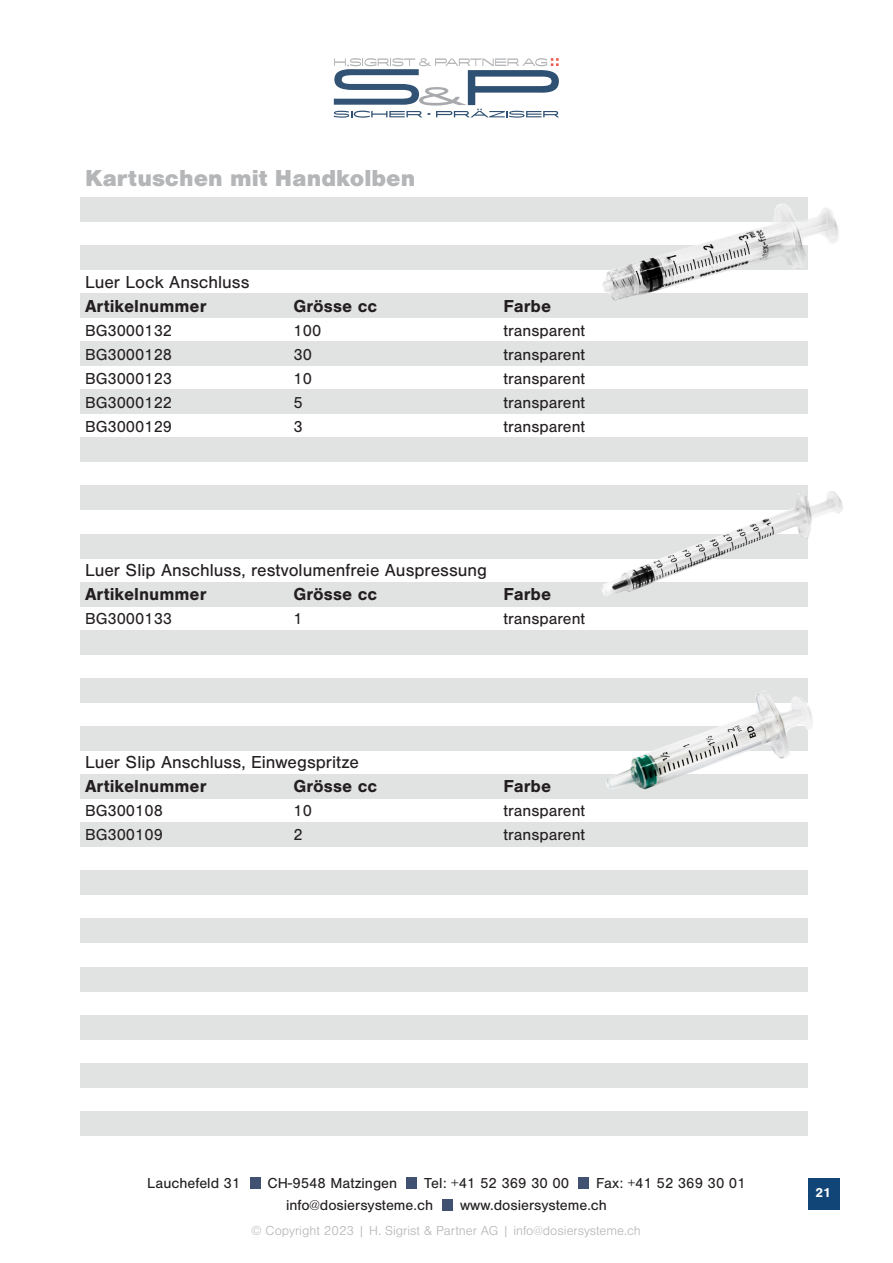
<style>
.page{position:relative;width:893px;height:1263px;background:#fff}
.page>*{position:absolute;margin:0;border:0;box-sizing:border-box;transform-origin:0 0}
.Titel_hell{font:900 24px "Nimbus San";color:#b5b6b8}
.Titel_regular{font:18px "Nimbus San";color:#231f20}
.Titel_bold{font:700 18px "Nimbus San";color:#231f20}
.Text{font:16.5px "Nimbus San";color:#231f20}
.t1{font:15px "Nimbus San";color:#231f20}
.t2{font:300 13.5px "Nimbus San";color:#b5b6b8}
.t3{font:700 13.5px "Nimbus San";color:#fff}
</style>
<div class="page">
<div style="left:808px;top:1178px;width:31px;height:31px;background:#124577"></div>
<div style="left:250px;top:1178px;width:10px;height:11px;background:#405171"></div>
<div style="left:406px;top:1178px;width:11px;height:11px;background:#405171"></div>
<div style="left:442px;top:1199px;width:11px;height:11px;background:#405171"></div>
<div style="left:578px;top:1178px;width:10px;height:11px;background:#405171"></div>
<svg style="left:334px;top:58px;width:225px;height:60px"></svg>
<div style="left:81px;top:293px;width:727px;height:24px;background:#e1e2e2"></div>
<div style="left:81px;top:197px;width:727px;height:24px;background:#e1e2e2"></div>
<div style="left:81px;top:341px;width:727px;height:25px;background:#e1e2e2"></div>
<div style="left:81px;top:245px;width:727px;height:24px;background:#e1e2e2"></div>
<div style="left:81px;top:390px;width:727px;height:24px;background:#e1e2e2"></div>
<div style="left:81px;top:438px;width:727px;height:24px;background:#e1e2e2"></div>
<div style="left:81px;top:486px;width:727px;height:24px;background:#e1e2e2"></div>
<div style="left:81px;top:534px;width:727px;height:24px;background:#e1e2e2"></div>
<div style="left:81px;top:582px;width:727px;height:24px;background:#e1e2e2"></div>
<div style="left:81px;top:630px;width:727px;height:24px;background:#e1e2e2"></div>
<div style="left:81px;top:678px;width:727px;height:24px;background:#e1e2e2"></div>
<div style="left:81px;top:726px;width:727px;height:24px;background:#e1e2e2"></div>
<div style="left:81px;top:774px;width:727px;height:25px;background:#e1e2e2"></div>
<div style="left:81px;top:823px;width:727px;height:24px;background:#e1e2e2"></div>
<div style="left:81px;top:871px;width:727px;height:24px;background:#e1e2e2"></div>
<div style="left:81px;top:919px;width:727px;height:24px;background:#e1e2e2"></div>
<div style="left:81px;top:967px;width:727px;height:24px;background:#e1e2e2"></div>
<div style="left:81px;top:1015px;width:727px;height:24px;background:#e1e2e2"></div>
<div style="left:81px;top:1063px;width:727px;height:24px;background:#e1e2e2"></div>
<div style="left:81px;top:1111px;width:727px;height:24px;background:#e1e2e2"></div>
<img style="left:582px;top:485px;width:261px;height:122px">
<img style="left:598px;top:204px;width:241px;height:97px">
<img style="left:575px;top:690px;width:237px;height:100px">
<p class="Titel_hell" style="left:85px;top:164px;width:332px">Kartuschen mit Handkolben</p>
<p class="Titel_regular" style="left:85px;top:273px;width:166px">Luer Lock Anschluss</p>
<p class="Titel_bold" style="left:85px;top:296px;width:123px">Artikelnummer</p>
<p class="Titel_bold" style="left:294px;top:296px;width:85px">Grösse cc</p>
<p class="Titel_bold" style="left:504px;top:296px;width:49px">Farbe</p>
<p class="Text" style="left:85px;top:322px;width:89px">BG3000132</p>
<p class="Text" style="left:294px;top:322px;width:29px">100</p>
<p class="Text" style="left:504px;top:322px;width:83px">transparent</p>
<p class="Text" style="left:85px;top:346px;width:89px">BG3000128</p>
<p class="Text" style="left:294px;top:346px;width:20px">30</p>
<p class="Text" style="left:504px;top:346px;width:83px">transparent</p>
<p class="Text" style="left:85px;top:370px;width:89px">BG3000123</p>
<p class="Text" style="left:294px;top:370px;width:20px">10</p>
<p class="Text" style="left:504px;top:370px;width:83px">transparent</p>
<p class="Text" style="left:85px;top:394px;width:89px">BG3000122</p>
<p class="Text" style="left:294px;top:394px;width:11px">5</p>
<p class="Text" style="left:504px;top:394px;width:83px">transparent</p>
<p class="Text" style="left:85px;top:418px;width:89px">BG3000129</p>
<p class="Text" style="left:294px;top:418px;width:11px">3</p>
<p class="Text" style="left:504px;top:418px;width:83px">transparent</p>
<p class="Titel_regular" style="left:85px;top:561px;width:404px">Luer Slip Anschluss, restvolumenfreie Auspressung</p>
<p class="Titel_bold" style="left:85px;top:584px;width:123px">Artikelnummer</p>
<p class="Titel_bold" style="left:294px;top:584px;width:85px">Grösse cc</p>
<p class="Titel_bold" style="left:504px;top:584px;width:49px">Farbe</p>
<p class="Text" style="left:85px;top:610px;width:89px">BG3000133</p>
<p class="Text" style="left:294px;top:610px;width:11px">1</p>
<p class="Text" style="left:504px;top:610px;width:83px">transparent</p>
<p class="Titel_regular" style="left:85px;top:753px;width:276px">Luer Slip Anschluss, Einwegspritze</p>
<p class="Titel_bold" style="left:85px;top:776px;width:123px">Artikelnummer</p>
<p class="Titel_bold" style="left:294px;top:776px;width:85px">Grösse cc</p>
<p class="Titel_bold" style="left:504px;top:776px;width:49px">Farbe</p>
<p class="Text" style="left:85px;top:802px;width:79px">BG300108</p>
<p class="Text" style="left:294px;top:802px;width:20px">10</p>
<p class="Text" style="left:504px;top:802px;width:83px">transparent</p>
<p class="Text" style="left:85px;top:826px;width:79px">BG300109</p>
<p class="Text" style="left:294px;top:826px;width:11px">2</p>
<p class="Text" style="left:504px;top:826px;width:83px">transparent</p>
<p class="t1" style="left:147px;top:1175px;width:95px">Lauchefeld 31</p>
<p class="t1" style="left:267px;top:1175px;width:131px">CH-9548 Matzingen</p>
<p class="t1" style="left:424px;top:1175px;width:146px">Tel: +41 52 369 30 00</p>
<p class="t1" style="left:596px;top:1175px;width:151px">Fax: +41 52 369 30 01</p>
<p class="t1" style="left:286px;top:1196px;width:149px">info@dosiersysteme.ch</p>
<p class="t1" style="left:460px;top:1196px;width:148px">www.dosiersysteme.ch</p>
<p class="t2" style="left:251px;top:1223px;width:391px">© Copyright 2023 | H. Sigrist &amp; Partner AG | info@dosiersysteme.ch</p>
<p class="t3" style="left:815px;top:1185px;width:17px">21</p>
</div>
